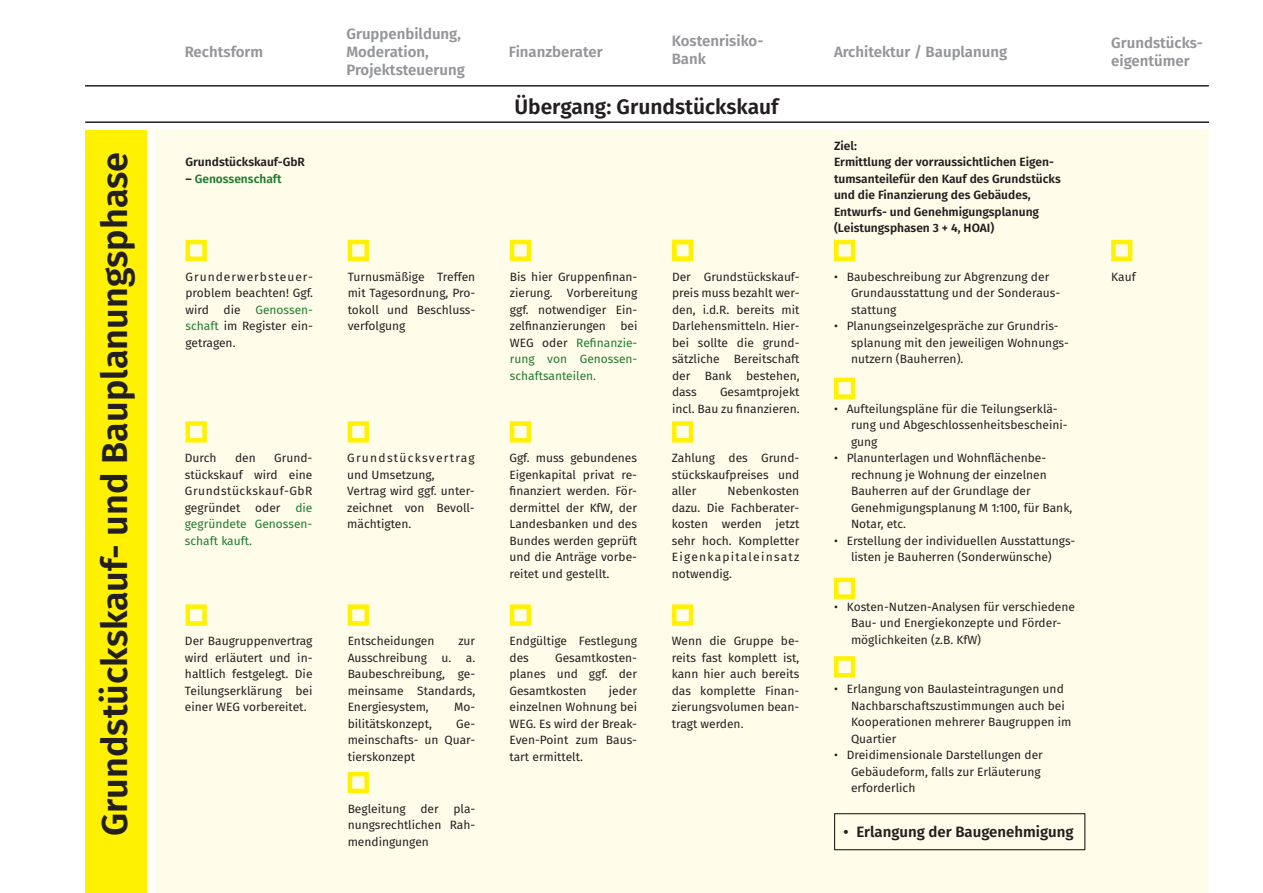
<style>
.page{position:relative;width:1263px;height:893px;background:#fff}
.page>*{position:absolute;margin:0;border:0;box-sizing:border-box;transform-origin:0 0}
.Titel_groß{font:600 36px "Fira Sans";color:#231f20}
.Übergang{font:600 21px "Fira Sans";color:#231f20}
.Titel_Spalte_grau{font:600 15px/18px "Fira Sans";color:#939598}
.t1{font:600 15px "Fira Sans";color:#231f20}
.Fließtext_A3{font:12px/16.5px "Fira Sans";color:#231f20;text-align:justify}
.Titel_Spalte_klein{font:600 12px/16.5px "Fira Sans";color:#231f20}
.Fließtext_A3-2{font:12px/16.5px "Fira Sans";letter-spacing:.1em;color:#231f20}
.Titel_Spalte_klein-2{font:600 12px "Fira Sans";color:#217b31}
.s1{color:#231f20}
.s2{color:#217b31}
</style>
<div class="page">
<div style="left:155px;top:131px;width:1054px;height:762px;background:#fffde9"></div>
<div style="left:85px;top:131px;width:62px;height:762px;background:#fff101"></div>
<hr style="left:85px;top:85px;width:1124px;height:2px;background:#231f20">
<div style="left:186px;top:240px;width:21px;height:21px;border:4px solid #fff101"></div>
<div style="left:186px;top:421px;width:21px;height:22px;border:4px solid #fff101"></div>
<div style="left:186px;top:604px;width:21px;height:22px;border:4px solid #fff101"></div>
<div style="left:348px;top:240px;width:21px;height:21px;border:4px solid #fff101"></div>
<div style="left:348px;top:421px;width:21px;height:22px;border:4px solid #fff101"></div>
<div style="left:348px;top:604px;width:21px;height:22px;border:4px solid #fff101"></div>
<div style="left:348px;top:772px;width:21px;height:21px;border:4px solid #fff101"></div>
<div style="left:510px;top:240px;width:21px;height:21px;border:4px solid #fff101"></div>
<div style="left:510px;top:421px;width:21px;height:22px;border:4px solid #fff101"></div>
<div style="left:510px;top:604px;width:21px;height:22px;border:4px solid #fff101"></div>
<div style="left:672px;top:240px;width:21px;height:21px;border:4px solid #fff101"></div>
<div style="left:672px;top:421px;width:21px;height:22px;border:4px solid #fff101"></div>
<div style="left:672px;top:604px;width:21px;height:22px;border:4px solid #fff101"></div>
<div style="left:834px;top:240px;width:21px;height:21px;border:4px solid #fff101"></div>
<div style="left:834px;top:378px;width:21px;height:21px;border:4px solid #fff101"></div>
<div style="left:834px;top:578px;width:21px;height:21px;border:4px solid #fff101"></div>
<div style="left:834px;top:656px;width:21px;height:21px;border:4px solid #fff101"></div>
<div style="left:1111px;top:240px;width:21px;height:21px;border:4px solid #fff101"></div>
<hr style="left:85px;top:121px;width:1124px;height:2px;background:#231f20">
<div style="left:834px;top:813px;width:251px;height:37px;border:1px solid #231f20"></div>
<p class="Titel_Spalte_grau" style="left:185px;top:42px;width:80px">Rechtsform</p>
<p class="Titel_Spalte_grau" style="left:346px;top:24px;width:116px">Gruppenbildung,<br>Moderation,</p>
<p class="Titel_Spalte_grau" style="left:346px;top:60px;width:120px">Projektsteuerung</p>
<p class="Titel_Spalte_grau" style="left:509px;top:42px;width:95px">Finanzberater</p>
<p class="Titel_Spalte_grau" style="left:672px;top:31px;width:93px">Kostenrisiko-<br>Bank</p>
<p class="Titel_Spalte_grau" style="left:834px;top:42px;width:175px">Architektur / Bauplanung</p>
<p class="Übergang" style="left:514px;top:89px;width:266px">Übergang: Grundstückskauf</p>
<p class="Titel_groß" style="left:85px;top:836px;width:686px;rotate:-90deg">Grundstückskauf- und Bauplanungsphase</p>
<p class="Titel_Spalte_klein" style="left:186px;top:153px;width:121px">Grundstückskauf-GbR</p>
<p class="Titel_Spalte_klein-2" style="left:186px;top:169px;width:98px"><span class="s1">–</span> Genossenschaft</p>
<p class="Fließtext_A3" style="left:348px;top:268px;width:129px">Turnusmäßige Treffen mit Tagesordnung, Pro&shy;tokoll und Beschluss&shy;verfolgung</p>
<p class="Fließtext_A3" style="left:510px;top:268px;width:129px">Bis hier Gruppenfinan&shy;zierung. Vorbereitung ggf. notwendiger Ein&shy;zelfinanzierungen bei WEG oder <span class="s2">Refinanzie&shy;rung von Genossen&shy;schaftsanteilen.</span></p>
<p class="Fließtext_A3" style="left:186px;top:268px;width:129px">Grunderwerbsteuer&shy;problem beachten! Ggf. wird die <span class="s2">Genossen&shy;schaft</span> im Register ein&shy;getragen.</p>
<p class="Fließtext_A3" style="left:185px;top:449px;width:129px;text-indent:89px">Grund&shy;stückskauf wird eine Grundstückskauf-GbR gegründet oder <span class="s2">die gegründete Genossen&shy;schaft kauft.</span></p>
<p class="Fließtext_A3-2" style="left:347px;top:449px;width:129px">Grundstücksvertrag und Umsetzung,</p>
<p class="Fließtext_A3" style="left:185px;top:449px;width:33px">Durch</p>
<p class="Fließtext_A3" style="left:235px;top:449px;width:22px">den</p>
<p class="Fließtext_A3" style="left:509px;top:449px;width:129px">Ggf. muss gebundenes Eigenkapital privat re&shy;finanziert werden. För&shy;dermittel der KfW, der Landesbanken und des Bundes werden geprüft und die Anträge vorbe&shy;reitet und gestellt.</p>
<p class="Fließtext_A3" style="left:347px;top:482px;width:129px">Vertrag wird ggf. unter&shy;zeichnet von Bevoll&shy;mächtigten.</p>
<p class="Fließtext_A3" style="left:185px;top:633px;width:129px">Der Baugruppenvertrag wird erläutert und in&shy;haltlich festgelegt. Die Teilungserklärung bei einer WEG vorbereitet.</p>
<p class="Fließtext_A3" style="left:348px;top:633px;width:88px">Entscheidungen</p>
<p class="Fließtext_A3" style="left:509px;top:633px;width:129px">Endgültige Festlegung des</p>
<p class="Fließtext_A3" style="left:348px;top:633px;width:129px;text-indent:111px">zur Ausschreibung u. a.<br>Baubeschreibung, ge&shy;meinsame Standards, Energiesystem,</p>
<p class="Fließtext_A3" style="left:509px;top:649px;width:129px;text-indent:46px">Gesamtkosten&shy;planes und ggf. der Gesamtkosten</p>
<p class="Fließtext_A3" style="left:509px;top:682px;width:129px;text-indent:99px">jeder einzelnen Wohnung bei WEG. Es wird der Break-Even-Point zum Baus&shy;tart ermittelt.</p>
<p class="Fließtext_A3" style="left:454px;top:699px;width:23px">Mo-</p>
<p class="Fließtext_A3" style="left:348px;top:715px;width:86px">bilitätskonzept,</p>
<p class="Fließtext_A3" style="left:348px;top:715px;width:129px;text-indent:109px">Ge&shy;meinschafts- un Quar&shy;tierskonzept</p>
<p class="Fließtext_A3" style="left:348px;top:800px;width:129px">Begleitung der pla&shy;nungsrechtlichen Rah&shy;mendingungen</p>
<p class="Fließtext_A3" style="left:672px;top:268px;width:129px">Der Grundstückskauf&shy;preis muss bezahlt wer&shy;den, i.d.R. bereits mit Darlehensmitteln. Hier&shy;bei sollte die grund&shy;sätzliche Bereitschaft der Bank bestehen, dass</p>
<p class="Fließtext_A3" style="left:672px;top:383px;width:129px;text-align:right">Gesamtprojekt<br>incl. Bau zu finanzieren.</p>
<p class="Fließtext_A3" style="left:672px;top:449px;width:129px">Zahlung des Grund&shy;stückskaufpreises und aller</p>
<p class="Fließtext_A3" style="left:672px;top:482px;width:129px;text-indent:56px">Nebenkosten dazu. Die Fachberater&shy;kosten werden jetzt sehr hoch. Kompletter Eigenkapitaleinsatz notwendig.</p>
<p class="Fließtext_A3" style="left:672px;top:633px;width:129px">Wenn die Gruppe be&shy;reits fast komplett ist, kann hier auch bereits das komplette Finan&shy;zierungsvolumen bean&shy;tragt werden.</p>
<p class="Titel_Spalte_klein" style="left:834px;top:137px;width:25px">Ziel:</p>
<p class="Titel_Spalte_klein" style="left:834px;top:153px;width:228px">Ermittlung der vorraussichtlichen Eigen&shy;tumsanteilefür den Kauf des Grundstücks und die Finanzierung des Gebäudes,</p>
<p class="Titel_Spalte_klein" style="left:834px;top:203px;width:207px">Entwurfs- und Genehmigungsplanung</p>
<p class="Titel_Spalte_klein" style="left:834px;top:219px;width:162px">(Leistungsphasen 3 + 4, HOAI)</p>
<p class="Fließtext_A3" style="left:851px;top:268px;width:211px;text-align:left;text-indent:-17px">• Baubeschreibung zur Abgrenzung der<br>Grundausstattung und der Sonderaus&shy;stattung</p>
<p class="Fließtext_A3" style="left:851px;top:317px;width:219px;text-align:left;text-indent:-17px">• Planungseinzelgespräche zur Grundris&shy;splanung mit den jeweiligen Wohnungs&shy;nutzern (Bauherren).</p>
<p class="Fließtext_A3" style="left:851px;top:400px;width:218px;text-align:left;text-indent:-17px">• Aufteilungspläne für die Teilungserklä&shy;rung und Abgeschlossenheitsbescheini&shy;gung</p>
<p class="Fließtext_A3" style="left:851px;top:449px;width:223px;text-align:left;text-indent:-17px">• Planunterlagen und Wohnflächenbe&shy;rechnung je Wohnung der einzelnen<br>Bauherren auf der Grundlage der<br>Genehmigungsplanung M 1:100, für Bank,<br>Notar, etc.</p>
<p class="Fließtext_A3" style="left:834px;top:532px;width:243px;text-align:center">• Erstellung der individuellen Ausstattungs&shy;listen je Bauherren (Sonderwünsche)</p>
<p class="Fließtext_A3" style="left:851px;top:598px;width:225px;text-align:left;text-indent:-17px">• Kosten-Nutzen-Analysen für verschiedene<br>Bau- und Energiekonzepte und Förder&shy;möglichkeiten (z.B. KfW)</p>
<p class="Fließtext_A3" style="left:851px;top:680px;width:222px;text-align:left;text-indent:-17px">• Erlangung von Baulasteintragungen und<br>Nachbarschaftszustimmungen auch bei<br>Kooperationen mehrerer Baugruppen im<br>Quartier</p>
<p class="Fließtext_A3" style="left:851px;top:746px;width:193px;text-align:left;text-indent:-17px">• Dreidimensionale Darstellungen der<br>Gebäudeform, falls zur Erläuterung erforderlich</p>
<p class="t1" style="left:844px;top:819px;width:231px">• Erlangung der Baugenehmigung</p>
<p class="Titel_Spalte_grau" style="left:1111px;top:33px;width:93px">Grundstücks-</p>
<p class="Titel_Spalte_grau" style="left:1111px;top:51px;width:80px">eigentümer</p>
<p class="Fließtext_A3" style="left:1111px;top:268px;width:26px">Kauf</p>
</div>
